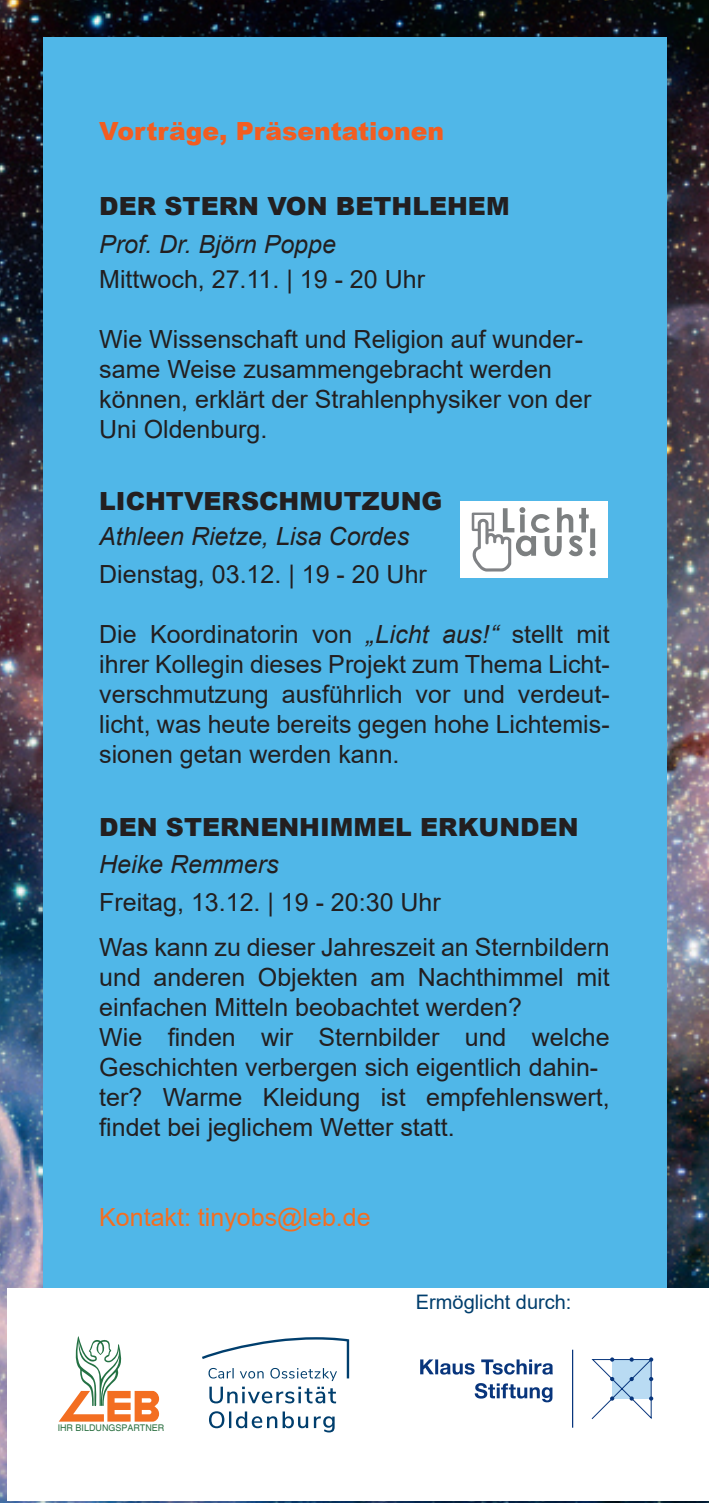
<style>
.page{position:relative;width:709px;height:1503px;background:#fff}
.page>*{position:absolute;margin:0;border:0;box-sizing:border-box;transform-origin:0 0}
.t1{font:25px/30px "Arial";color:#231f20}
.t2{font:900 25px "Arial";color:#231f20}
.t3{font:italic 25px "Arial";color:#231f20}
.t4{font:900 25px "Arial";color:#f25d21}
.t5{font:25px "Arial";color:#f36e21}
.t6{font:20px "Arial";color:#003e6d}
.t7{font:9.25px "Helvetica";color:#2d7143}
.s1{font-style:italic}
</style>
<div class="page">
<img style="left:0;top:0;width:709px;height:1502px">
<div style="left:43px;top:37px;width:623px;height:1434px;background:#50b7e8"></div>
<div style="left:7px;top:1287px;width:702px;height:213px;background:#fff"></div>
<svg style="left:209px;top:1411px;width:125px;height:21px"></svg>
<svg style="left:209px;top:1386px;width:127px;height:17px"></svg>
<svg style="left:202px;top:1337px;width:147px;height:43px"></svg>
<svg style="left:59px;top:1336px;width:100px;height:85px"></svg>
<svg style="left:420px;top:1349px;width:234px;height:79px"></svg>
<div style="left:461px;top:501px;width:147px;height:76px;background:#fff"></div>
<svg style="left:472px;top:507px;width:123px;height:64px"></svg>
<p class="t4" style="left:99px;top:113px;width:346px">Vorträge, Präsentationen</p>
<p class="t2" style="left:99px;top:188px;width:412px">DER STERN VON BETHLEHEM</p>
<p class="t3" style="left:99px;top:228px;width:238px">Prof. Dr. Björn Poppe</p>
<p class="t1" style="left:99px;top:264px;width:327px">Mittwoch, 27.11. | 19 - 20 Uhr</p>
<p class="t1" style="left:99px;top:324px;width:493px">Wie Wissenschaft und Religion auf wunder&shy;same Weise zusammengebracht werden können, erklärt der Strahlenphysiker von der Uni Oldenburg.</p>
<p class="t2" style="left:99px;top:483px;width:345px">LICHTVERSCHMUTZUNG</p>
<p class="t3" style="left:99px;top:520px;width:311px">Athleen Rietze, Lisa Cordes</p>
<p class="t1" style="left:99px;top:559px;width:329px">Dienstag, 03.12. | 19 - 20 Uhr</p>
<p class="t1" style="left:99px;top:619px;width:512px;text-align:justify">Die Koordinatorin von <span class="s1">„Licht aus!“</span> stellt mit ihrer Kollegin dieses Projekt zum Thema Licht&shy;verschmutzung ausführlich vor und verdeut&shy;licht, was heute bereits gegen hohe Lichtemis&shy;sionen getan werden kann.</p>
<p class="t2" style="left:99px;top:808px;width:481px">DEN STERNENHIMMEL ERKUNDEN</p>
<p class="t3" style="left:99px;top:848px;width:181px">Heike Remmers</p>
<p class="t1" style="left:99px;top:879px;width:512px;line-height:45px">Freitag, 13.12. | 19 - 20:30 Uhr<br>Was kann zu dieser Jahreszeit an Sternbildern</p>
<p class="t1" style="left:99px;top:961px;width:512px">und anderen Objekten am Nachthimmel mit einfachen Mitteln beobachtet werden?<br>Wie finden wir Sternbilder und welche Geschichten verbergen sich eigentlich dahin&shy;ter? Warme Kleidung ist empfehlenswert, findet bei jeglichem Wetter statt.</p>
<p class="t5" style="left:99px;top:1199px;width:273px">Kontakt: tinyobs@leb.de</p>
<p class="t7" style="left:58px;top:1422px;width:108px">IHR BILDUNGSPARTNER</p>
<p class="t6" style="left:416px;top:1288px;width:157px">Ermöglicht durch:</p>
</div>
